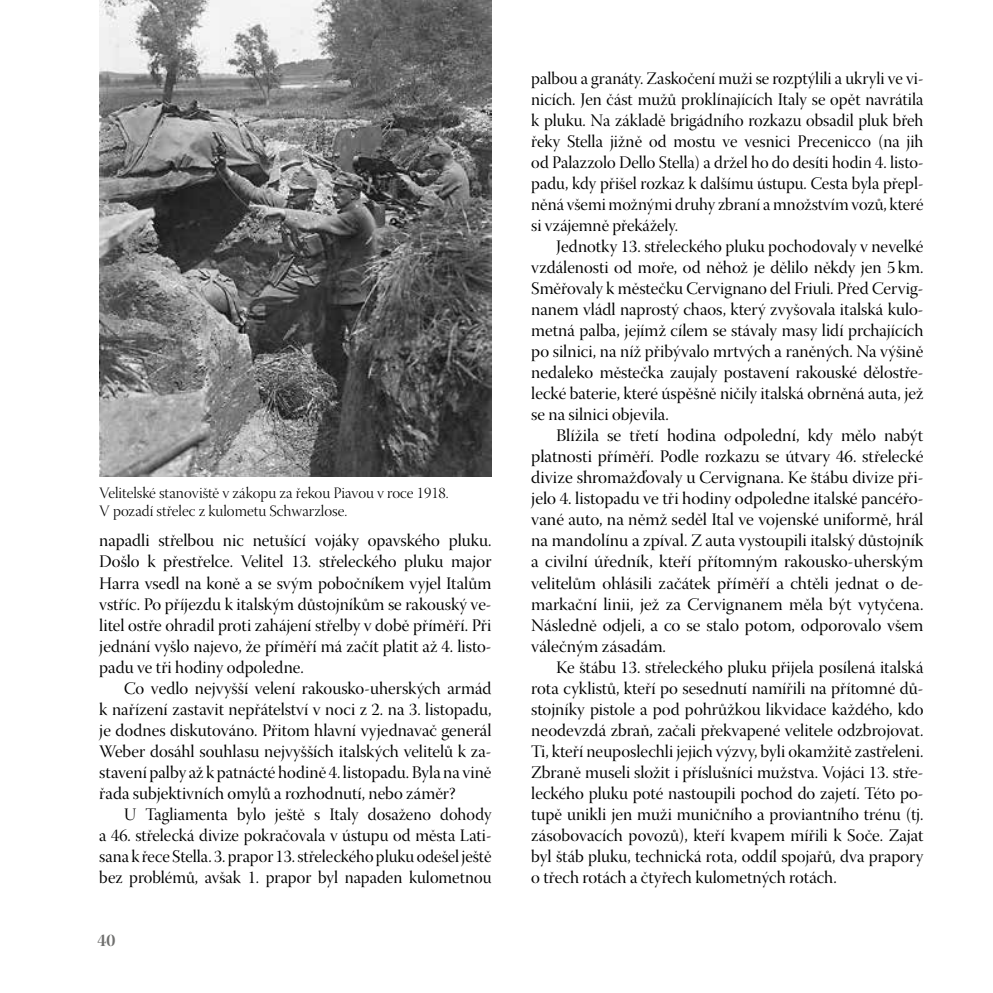
<style>
.page{position:relative;width:993px;height:993px;background:#fff}
.page>*{position:absolute;margin:0;border:0;box-sizing:border-box;transform-origin:0 0}
.t1{font:17.5px/21px "Warnock Pro Disp";color:#000;text-align:justify}
.t2{font:17.5px "Warnock Pro Bold Disp";color:#6f6f6e}
.t3{font:15.75px/17.5px "Warnock Pro Light Disp";color:#000}
</style>
<div class="page">
<img style="left:99px;top:0;width:392px;height:476px">
<p class="t3" style="left:99px;top:485px;width:351px">Velitelské stanoviště v zákopu za řekou Piavou v roce 1918.<br>V pozadí střelec z kulometu Schwarzlose.</p>
<p class="t1" style="left:99px;top:532px;width:393px">napadli střelbou nic netušící vojáky opavského pluku.<br>Došlo k přestřelce. Velitel 13. střeleckého pluku major Harra vsedl na koně a se svým pobočníkem vyjel Italům vstříc. Po příjezdu k italským důstojníkům se rakouský ve&shy;litel ostře ohradil proti zahájení střelby v době příměří. Při jednání vyšlo najevo, že příměří má začít platit až 4. listo&shy;padu ve tři hodiny odpoledne.</p>
<p class="t1" style="left:99px;top:679px;width:393px;text-indent:25px">Co vedlo nejvyšší velení rakousko-uherských armád k nařízení zastavit nepřátelství v noci z 2. na 3. listopadu, je dodnes diskutováno. Přitom hlavní vyjednavač generál Weber dosáhl souhlasu nejvyšších italských velitelů k za&shy;stavení palby až k patnácté hodině 4. listopadu. Byla na vině řada subjektivních omylů a rozhodnutí, nebo záměr?</p>
<p class="t1" style="left:99px;top:805px;width:393px;text-indent:25px">U Tagliamenta bylo ještě s Italy dosaženo dohody a 46. střelecká divize pokračovala v ústupu od města Lati&shy;sana k řece Stella. 3. prapor 13. střeleckého pluku odešel ještě bez problémů, avšak 1. prapor byl napaden kulometnou</p>
<p class="t2" style="left:98px;top:929px;width:19px">40</p>
<p class="t1" style="left:531px;top:70px;width:393px">palbou a granáty. Zaskočení muži se rozptýlili a ukryli ve vi&shy;nicích. Jen část mužů proklínajících Italy se opět navrátila k pluku. Na základě brigádního rozkazu obsadil pluk břeh řeky Stella jižně od mostu ve vesnici Precenicco (na jih od Palazzolo Dello Stella) a držel ho do desíti hodin 4. listo&shy;padu, kdy přišel rozkaz k dalšímu ústupu. Cesta byla přepl&shy;něná všemi možnými druhy zbraní a množstvím vozů, které si vzájemně překážely.</p>
<p class="t1" style="left:531px;top:238px;width:393px;text-indent:25px">Jednotky 13. střeleckého pluku pochodovaly v nevelké vzdálenosti od moře, od něhož je dělilo někdy jen 5 km.<br>Směřovaly k městečku Cervignano del Friuli. Před Cervig&shy;nanem vládl naprostý chaos, který zvyšovala italská kulo&shy;metná palba, jejímž cílem se stávaly masy lidí prchajících po silnici, na níž přibývalo mrtvých a raněných. Na výšině nedaleko městečka zaujaly postavení rakouské dělostře&shy;lecké baterie, které úspěšně ničily italská obrněná auta, jež se na silnici objevila.</p>
<p class="t1" style="left:531px;top:427px;width:393px;text-indent:25px">Blížila se třetí hodina odpolední, kdy mělo nabýt platnosti příměří. Podle rozkazu se útvary 46. střelecké divize shromažďovaly u Cervignana. Ke štábu divize při&shy;jelo 4. listopadu ve tři hodiny odpoledne italské pancéřo&shy;vané auto, na němž seděl Ital ve vojenské uniformě, hrál na mandolínu a zpíval. Z auta vystoupili italský důstojník a civilní úředník, kteří přítomným rakousko-uherským velitelům ohlásili začátek příměří a chtěli jednat o de&shy;markační linii, jež za Cervignanem měla být vytyčena.<br>Následně odjeli, a co se stalo potom, odporovalo všem válečným zásadám.</p>
<p class="t1" style="left:531px;top:658px;width:393px;text-indent:25px">Ke štábu 13. střeleckého pluku přijela posílená italská rota cyklistů, kteří po sesednutí namířili na přítomné dů&shy;stojníky pistole a pod pohrůžkou likvidace každého, kdo neodevzdá zbraň, začali překvapené velitele odzbrojovat.<br>Ti, kteří neuposlechli jejich výzvy, byli okamžitě zastřeleni.<br>Zbraně museli složit i příslušníci mužstva. Vojáci 13. stře&shy;leckého pluku poté nastoupili pochod do zajetí. Této po&shy;tupě unikli jen muži muničního a proviantního trénu (tj. zásobovacích povozů), kteří kvapem mířili k Soče. Zajat byl štáb pluku, technická rota, oddíl spojařů, dva prapory o třech rotách a čtyřech kulometných rotách.</p>
</div>
